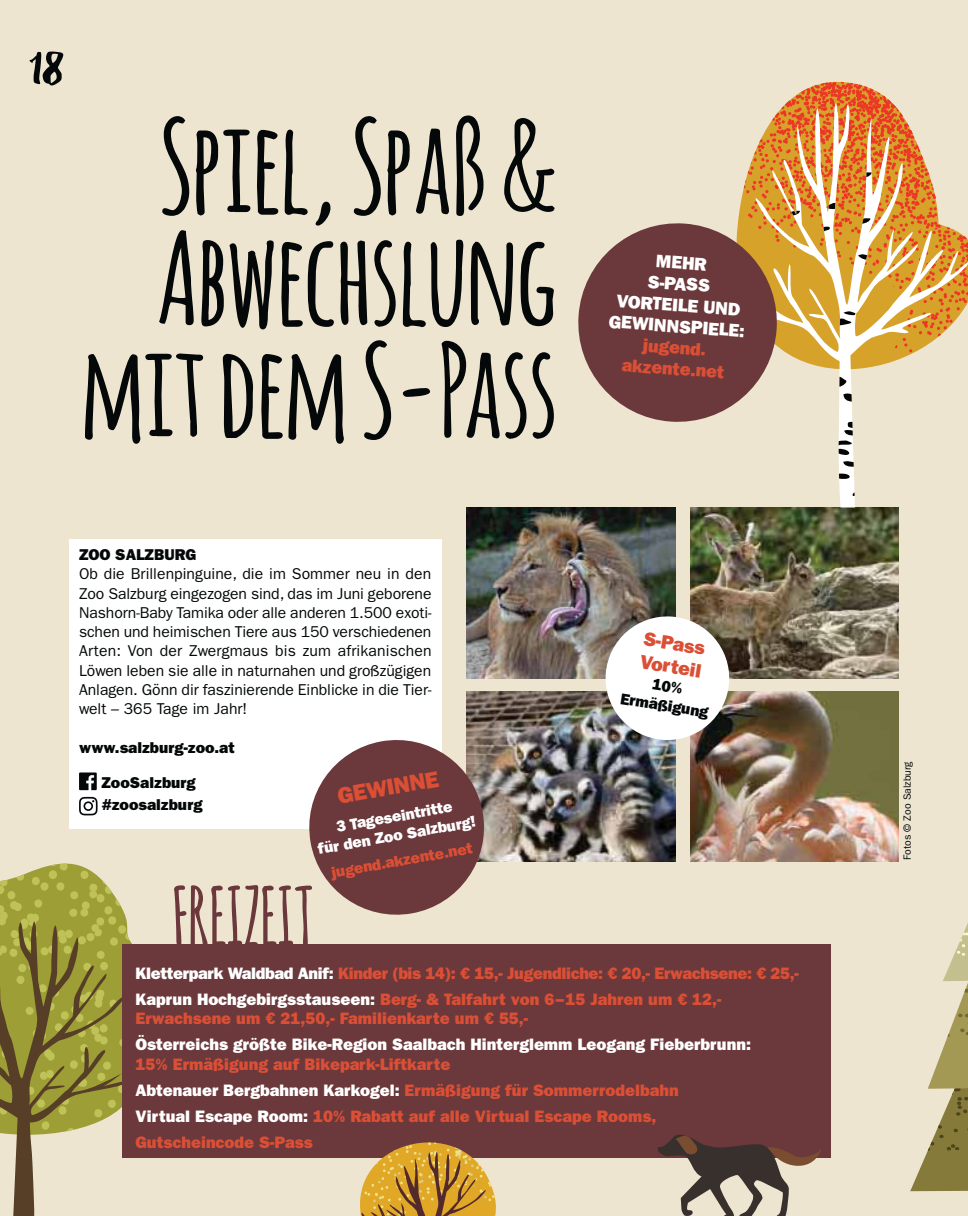
<style>
.page{position:relative;width:968px;height:1216px;background:#fff}
.page>*{position:absolute;margin:0;border:0;box-sizing:border-box;transform-origin:0 0}
.t1{font:700 126px/112px "Amatic";color:#040809;text-align:right}
.t2{font:700 79.1px "Amatic";color:#6b383b}
.t3{font:70px "Debby";color:#040809}
.t4{font:22.93px "ITC Franklin Gothic Std Hvy";color:#da4f35}
.t5{font:19.6px/22.8px "ITC Franklin Gothic Std Hvy";color:#da4f35}
.t6{font:18.2px/21.2px "ITC Franklin Gothic Std Hvy";color:#fff;text-align:center}
.t7{font:18.2px/21.2px "ITC Franklin Gothic Std Hvy";color:#da4f35;text-align:center}
.t8{font:16.62px/26.2px "ITC Franklin Gothic Std Hvy";color:#da4f35}
.t9{font:16.62px/26.2px "ITC Franklin Gothic Std Hvy";letter-spacing:-.02em;color:#da4f35}
.t10{font:16.62px "ITC Franklin Gothic Std Hvy";color:#fff}
.t11{font:15.75px/19.2px "ITC Franklin Gothic Std";letter-spacing:-.005em;color:#040809;text-align:justify}
.t12{font:15.75px/22.8px "ITC Franklin Gothic Std Hvy";color:#040809}
.t13{font:15.75px/18.7px "ITC Franklin Gothic Std Hvy";color:#fff;text-align:center}
.t14{font:15.75px "ITC Franklin Gothic Std Hvy";color:#da4f35}
.t15{font:10.5px "ITC Franklin Gothic Std";color:#040809}
.s1{color:#fff}
</style>
<div class="page">
<div style="left:0;top:0;width:967px;height:1215px;background:#eee5d1"></div>
<svg style="left:0;top:863px;width:172px;height:352px"></svg>
<div style="left:69px;top:539px;width:372px;height:289px;background:#fff"></div>
<svg style="left:79px;top:772px;width:18px;height:18px"></svg>
<svg style="left:79px;top:796px;width:18px;height:19px"></svg>
<img style="left:466px;top:507px;width:209px;height:171px">
<img style="left:690px;top:507px;width:208px;height:171px">
<img style="left:466px;top:691px;width:209px;height:170px">
<img style="left:690px;top:691px;width:208px;height:170px">
<svg style="left:302px;top:733px;width:189px;height:182px"></svg>
<svg style="left:603px;top:614px;width:128px;height:128px"></svg>
<svg style="left:910px;top:925px;width:57px;height:266px"></svg>
<svg style="left:839px;top:481px;width:16px;height:26px"></svg>
<svg style="left:578px;top:82px;width:389px;height:399px"></svg>
<div style="left:122px;top:944px;width:708px;height:213px;background:#6b383b"></div>
<svg style="left:347px;top:1142px;width:151px;height:73px"></svg>
<svg style="left:656px;top:1134px;width:165px;height:81px"></svg>
<h3 class="t3" style="left:32px;top:17px;width:34px">18</h3>
<h1 class="t1" style="left:81px;top:113px;width:477px">Spiel, Spaß &amp;<br>Abwechslung mit dem S-Pass</h1>
<p class="t6" style="left:614px;top:249px;width:138px;rotate:4deg">MEHR<br>S-PASS<br>VORTEILE UND<br>GEWINNSPIELE:</p>
<p class="t7" style="left:624px;top:335px;width:104px;rotate:4deg">jugend. akzente.net</p>
<p class="t12" style="left:79px;top:545px;width:119px">ZOO SALZBURG</p>
<p class="t11" style="left:79px;top:566px;width:354px">Ob die Brillenpinguine, die im Sommer neu in den Zoo Salzburg eingezogen sind, das im Juni geborene Nashorn-Baby Tamika oder alle anderen 1.500 exoti&shy;schen und heimischen Tiere aus 150 verschiedenen Arten: Von der Zwergmaus bis zum afrikanischen Löwen leben sie alle in naturnahen und großzügigen Anlagen. Gönn dir faszinierende Einblicke in die Tier&shy;welt – 365 Tage im Jahr!</p>
<p class="t12" style="left:79px;top:737px;width:157px">www.salzburg-zoo.at</p>
<p class="t12" style="left:101px;top:772px;width:102px">ZooSalzburg #zoosalzburg</p>
<h3 class="t4" style="left:336px;top:787px;width:104px;rotate:-10deg">GEWINNE</h3>
<p class="t13" style="left:313px;top:822px;width:161px;rotate:-10deg">3 Tageseintritte<br>für den Zoo Salzburg!</p>
<p class="t14" style="left:330px;top:866px;width:145px;rotate:-10deg">jugend.akzente.net</p>
<h2 class="t2" style="left:172px;top:871px;width:142px">FREIZEIT</h2>
<p class="t5" style="left:645px;top:629px;width:63px;rotate:9deg">S-Pass<br>Vorteil</p>
<p class="t12" style="left:624px;top:671px;width:90px;line-height:19.2px;text-align:center;rotate:9deg">10%<br>Ermäßigung</p>
<p class="t9" style="left:135px;top:961px;width:665px"><span class="s1">Kletterpark Waldbad Anif:</span> Kinder (bis 14): € 15,- Jugendliche: € 20,- Erwachsene: € 25,-<br><span class="s1">Kaprun Hochgebirgsstauseen:</span> Berg- &amp; Talfahrt von 6–15 Jahren um € 12,-</p>
<p class="t8" style="left:135px;top:1006px;width:394px">Erwachsene um € 21,50,- Familienkarte um € 55,-</p>
<p class="t10" style="left:135px;top:1038px;width:617px">Österreichs größte Bike-Region Saalbach Hinterglemm Leogang Fieberbrunn:</p>
<p class="t8" style="left:135px;top:1052px;width:544px">15% Ermäßigung auf Bikepark-Liftkarte<br><span class="s1">Abtenauer Bergbahnen Karkogel:</span> Ermäßigung für Sommerrodelbahn <span class="s1">Virtual Escape Room:</span> 10% Rabatt auf alle Virtual Escape Rooms, Gutscheincode S-Pass</p>
<p class="t15" style="left:903px;top:859px;width:100px;rotate:-90deg">Fotos © Zoo Salzburg</p>
</div>
